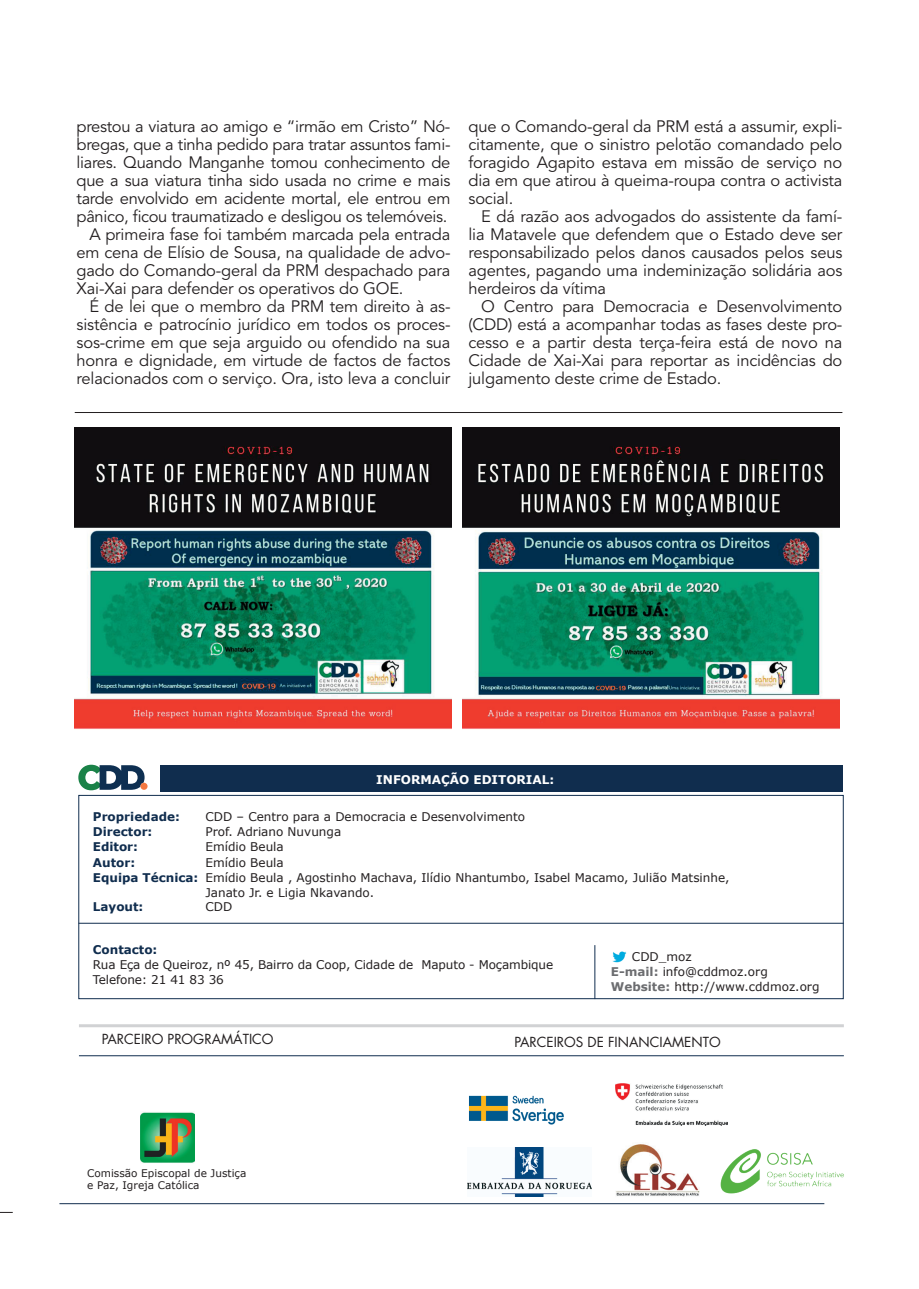
<style>
.page{position:relative;width:919px;height:1289px;background:#fff}
.page>*{position:absolute;margin:0;border:0;box-sizing:border-box;transform-origin:0 0}
.t1{font:16.5px/18px "Avenir LT Std";letter-spacing:-.01em;color:#231f20;text-align:justify}
.t2{font:13.5px "Futura LT";color:#231f20}
.t3{font:12px/15px "Verdana";color:#231f20}
.t4{font:700 12px "Verdana";color:#102d4e}
.t5{font:700 12px "Verdana";color:#fff}
.t6{font:10.5px/12.6px "Verdana";color:#231f20}
.s1{font-weight:700;color:#102d4e}
.s2{font-weight:700;color:#6c6d70}
</style>
<div class="page">
<svg style="left:0;top:1212px;width:13px;height:1px"></svg>
<div style="left:160px;top:764px;width:683px;height:27px;background:#102d4e"></div>
<div style="left:79px;top:795px;width:764px;height:203px;border:1px solid #102d4e"></div>
<hr style="left:79px;top:923px;width:764px;height:1px;background:#102d4e">
<hr style="left:594px;top:945px;width:1px;height:54px;background:#102d4e">
<img style="left:612px;top:951px;width:15px;height:12px">
<svg style="left:78px;top:764px;width:69px;height:26px"></svg>
<hr style="left:79px;top:1024px;width:764px;height:3px;background:#d1d2d4">
<hr style="left:59px;top:1203px;width:765px;height:1px;background:#102d4e">
<hr style="left:79px;top:1055px;width:764px;height:1px;background:#102d4e">
<img style="left:616px;top:1144px;width:83px;height:53px">
<img style="left:140px;top:1112px;width:54px;height:51px">
<img style="left:469px;top:1095px;width:95px;height:30px">
<img style="left:467px;top:1147px;width:124px;height:49px">
<img style="left:615px;top:1083px;width:112px;height:42px">
<img style="left:720px;top:1149px;width:124px;height:45px">
<img style="left:75px;top:427px;width:377px;height:302px">
<img style="left:463px;top:427px;width:376px;height:302px">
<hr style="left:75px;top:412px;width:767px;height:1px;background:#231f20">
<p class="t1" style="left:77px;top:117px;width:375px">prestou a viatura ao amigo e “irmão em Cristo” Nó-</p>
<p class="t1" style="left:77px;top:135px;width:375px">bregas, que a tinha pedido para tratar assuntos fami-</p>
<p class="t1" style="left:77px;top:153px;width:375px">liares. Quando Manganhe tomou conhecimento de</p>
<p class="t1" style="left:77px;top:171px;width:375px">que a sua viatura tinha sido usada no crime e mais</p>
<p class="t1" style="left:77px;top:189px;width:375px">tarde envolvido em acidente mortal, ele entrou em</p>
<p class="t1" style="left:77px;top:207px;width:372px">pânico, ficou traumatizado e desligou os telemóveis.</p>
<p class="t1" style="left:89px;top:225px;width:362px">A primeira fase foi também marcada pela entrada</p>
<p class="t1" style="left:77px;top:243px;width:375px">em cena de Elísio de Sousa, na qualidade de advo-</p>
<p class="t1" style="left:77px;top:261px;width:375px">gado do Comando-geral da PRM despachado para</p>
<p class="t1" style="left:77px;top:279px;width:328px">Xai-Xai para defender os operativos do GOE.</p>
<p class="t1" style="left:89px;top:297px;width:362px">É de lei que o membro da PRM tem direito à as-</p>
<p class="t1" style="left:77px;top:315px;width:375px">sistência e patrocínio jurídico em todos os proces-</p>
<p class="t1" style="left:77px;top:333px;width:375px">sos-crime em que seja arguido ou ofendido na sua</p>
<p class="t1" style="left:77px;top:351px;width:375px">honra e dignidade, em virtude de factos de factos</p>
<p class="t1" style="left:77px;top:369px;width:375px">relacionados com o serviço. Ora, isto leva a concluir</p>
<p class="t1" style="left:468px;top:117px;width:375px">que o Comando-geral da PRM está a assumir, expli&shy;citamente, que o sinistro pelotão comandado pelo foragido Agapito estava em missão de serviço no dia em que atirou à queima-roupa contra o activista social.</p>
<p class="t1" style="left:468px;top:207px;width:375px;text-indent:13px">E dá razão aos advogados do assistente da famí&shy;lia Matavele que defendem que o Estado deve ser responsabilizado pelos danos causados pelos seus agentes, pagando uma indeminização solidária aos herdeiros da vítima</p>
<p class="t1" style="left:468px;top:297px;width:375px;text-indent:13px">O Centro para Democracia e Desenvolvimento (CDD) está a acompanhar todas as fases deste pro&shy;cesso e a partir desta terça-feira está de novo na Cidade de Xai-Xai para reportar as incidências do julgamento deste crime de Estado.</p>
<p class="t5" style="left:376px;top:770px;width:179px">INFORMAÇÃO EDITORIAL:</p>
<p class="t4" style="left:93px;top:808px;width:89px">Propriedade:</p>
<p class="t3" style="left:205px;top:809px;width:321px">CDD – Centro para a Democracia e Desenvolvimento</p>
<p class="t4" style="left:93px;top:823px;width:61px">Director:</p>
<p class="t3" style="left:205px;top:824px;width:137px">Prof. Adriano Nuvunga</p>
<p class="t4" style="left:93px;top:838px;width:47px">Editor:</p>
<p class="t3" style="left:205px;top:839px;width:80px">Emídio Beula</p>
<p class="t4" style="left:93px;top:853px;width:44px">Autor:</p>
<p class="t3" style="left:205px;top:854px;width:80px">Emídio Beula</p>
<p class="t3" style="left:93px;top:869px;width:638px"><span class="s1">Equipa Técnica:</span> Emídio Beula , Agostinho Machava, Ilídio Nhantumbo, Isabel Macamo, Julião Matsinhe,</p>
<p class="t3" style="left:205px;top:884px;width:170px">Janato Jr. e Ligia Nkavando.</p>
<p class="t4" style="left:93px;top:898px;width:52px">Layout:</p>
<p class="t3" style="left:205px;top:898px;width:28px">CDD</p>
<p class="t4" style="left:93px;top:941px;width:66px">Contacto:</p>
<p class="t3" style="left:93px;top:957px;width:462px">Rua Eça de Queiroz, nº 45, Bairro da Coop, Cidade de Maputo - Moçambique<br>Telefone: 21 41 83 36</p>
<p class="t3" style="left:610px;top:948px;width:210px;text-indent:21px">CDD_moz<br><span class="s2">E-mail:</span> info@cddmoz.org<br><span class="s2">Website:</span> http://www.cddmoz.org</p>
<p class="t2" style="left:102px;top:1029px;width:173px">PARCEIRO PROGRAMÁTICO</p>
<p class="t2" style="left:514px;top:1032px;width:208px">PARCEIROS DE FINANCIAMENTO</p>
<p class="t6" style="left:87px;top:1166px;width:161px">Comissão Episcopal de Justiça e Paz, Igreja Católica</p>
</div>
